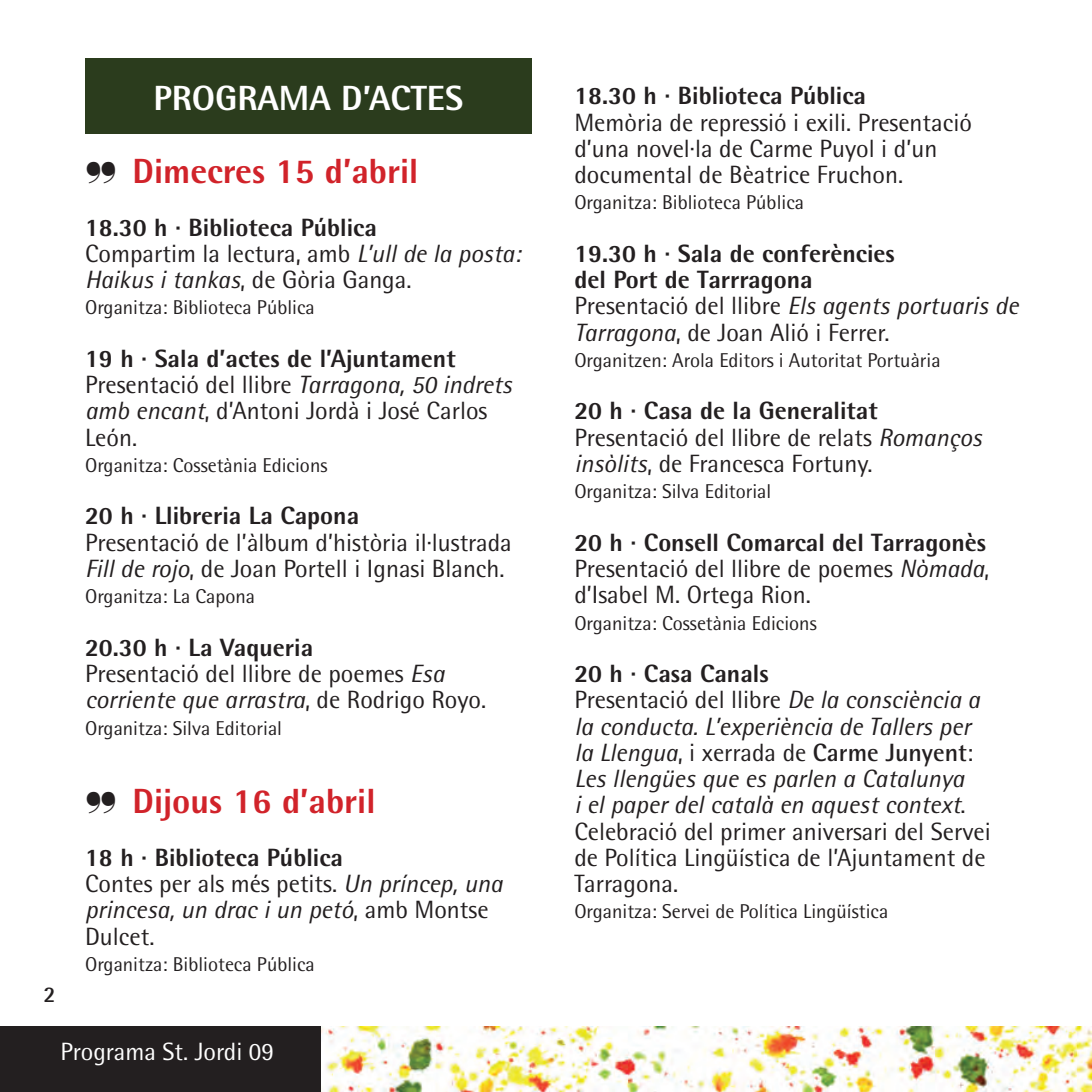
<style>
.page{position:relative;width:1092px;height:1092px;background:#fff}
.page>*{position:absolute;margin:0;border:0;box-sizing:border-box;transform-origin:0 0}
.t1{font:800 35px "Rotis Semi Sans";color:#d1232a}
.t2{font:800 35px "Rotis Semi Sans";color:#fff}
.t3{font:25px/26.2px "Rotis Semi Sans";color:#231f20}
.t4{font:italic 25px/26.2px "Rotis Semi Sans";color:#231f20}
.t5{font:800 25px/26.2px "Rotis Semi Sans";color:#231f20}
.t6{font:25px "Rotis Semi Sans";color:#fff}
.t7{font:700 22.5px "Rotis Semi Sans";color:#231f20}
.t8{font:20px "Rotis Semi Sans";color:#231f20}
.s1{font-family:"Monotype Sorts";font-weight:400;font-size:47.5px;color:#231f20}
.s2{font-weight:800}
.s3{font-style:italic}
.s4{font-weight:400}
.s5{font-weight:400;font-style:italic}
.s6{font-weight:800;font-style:normal}
.s7{font-style:normal}
.s8{font-weight:700;font-style:normal}
</style>
<div class="page">
<img style="left:320px;top:1026px;width:771px;height:65px">
<div style="left:0;top:1026px;width:320px;height:65px;background:#231f20"></div>
<div style="left:85px;top:58px;width:446px;height:76px;background:#2b3c1d"></div>
<h1 class="t2" style="left:154px;top:85px;width:311px">PROGRAMA D’ACTES</h1>
<h1 class="t1" style="left:85px;top:159px;width:335px"><span class="s1">~</span> Dimecres 15 d’abril</h1>
<p class="t3" style="left:85px;top:216px;width:437px"><span class="s2">18.30 h · Biblioteca Pública<br></span>Compartim la lectura, amb <span class="s3">L’ull de la posta:<br>Haikus i tankas</span>, de Gòria Ganga.</p>
<p class="t8" style="left:85px;top:300px;width:231px">Organitza: Biblioteca Pública</p>
<p class="t3" style="left:85px;top:348px;width:428px"><span class="s2">19 h · Sala d’actes de l’Ajuntament<br></span>Presentació del llibre <span class="s3">Tarragona, 50 indrets amb encant</span>, d’Antoni Jordà i José Carlos<br>León.</p>
<p class="t8" style="left:85px;top:458px;width:244px">Organitza: Cossetània Edicions</p>
<p class="t5" style="left:85px;top:505px;width:275px">20 h · Llibreria La Capona</p>
<p class="t3" style="left:85px;top:531px;width:428px">Presentació de l’àlbum d’història il·lustrada<br><span class="s3">Fill de rojo</span>, de Joan Portell i Ignasi Blanch.</p>
<p class="t8" style="left:85px;top:589px;width:172px">Organitza: La Capona</p>
<p class="t3" style="left:85px;top:636px;width:402px"><span class="s2">20.30 h · La Vaqueria<br></span>Presentació del llibre de poemes <span class="s3">Esa corriente que arrastra</span>, de Rodrigo Royo.</p>
<p class="t8" style="left:85px;top:720px;width:198px">Organitza: Silva Editorial</p>
<p class="t7" style="left:44px;top:986px;width:14px">2</p>
<h1 class="t1" style="left:85px;top:789px;width:292px"><span class="s1">~</span> Dijous 16 d’abril</h1>
<p class="t3" style="left:85px;top:846px;width:419px"><span class="s2">18 h · Biblioteca Pública<br></span>Contes per als més petits. <span class="s3">Un príncep, una princesa, un drac i un petó</span>, amb Montse<br>Dulcet.</p>
<p class="t8" style="left:85px;top:957px;width:231px">Organitza: Biblioteca Pública</p>
<p class="t6" style="left:60px;top:1042px;width:215px">Programa St. Jordi 09</p>
<p class="t5" style="left:574px;top:85px;width:293px">18.30 h · Biblioteca Pública</p>
<p class="t3" style="left:574px;top:111px;width:399px">Memòria de repressió i exili. Presentació d’una novel·la de Carme Puyol i d’un documental de Bèatrice Fruchon.</p>
<p class="t8" style="left:574px;top:195px;width:231px">Organitza: Biblioteca Pública</p>
<p class="t5" style="left:574px;top:243px;width:445px">19.30 h · Sala de conferències<br>del Port de Tarrragona<br><span class="s4">Presentació del llibre</span> <span class="s5">Els agents portuaris de Tarragona</span><span class="s4">, de Joan Alió i Ferrer.</span></p>
<p class="t8" style="left:574px;top:353px;width:368px">Organitzen: Arola Editors i Autoritat Portuària</p>
<p class="t3" style="left:574px;top:400px;width:409px"><span class="s2">20 h · Casa de la Generalitat<br></span>Presentació del llibre de relats <span class="s3">Romanços insòlits</span>, de Francesca Fortuny.</p>
<p class="t8" style="left:574px;top:484px;width:198px">Organitza: Silva Editorial</p>
<p class="t3" style="left:574px;top:531px;width:416px"><span class="s2">20 h · Consell Comarcal del Tarragonès<br></span>Presentació del llibre de poemes <span class="s3">Nòmada</span>, d’Isabel M. Ortega Rion.</p>
<p class="t8" style="left:574px;top:615px;width:244px">Organitza: Cossetània Edicions</p>
<p class="t4" style="left:574px;top:663px;width:418px"><span class="s6">20 h · Casa Canals<br></span><span class="s7">Presentació del llibre</span> De la consciència a la conducta. L’experiència de Tallers per la Llengua<span class="s7">, i xerrada de</span> <span class="s8">Carme Junyent</span><span class="s7">:<br></span>Les llengües que es parlen a Catalunya<br>i el paper del català en aquest context<span class="s7">.<br>Celebració del primer aniversari del Servei de Política Lingüística de l’Ajuntament de Tarragona.</span></p>
<p class="t8" style="left:574px;top:904px;width:315px">Organitza: Servei de Política Lingüística</p>
</div>
